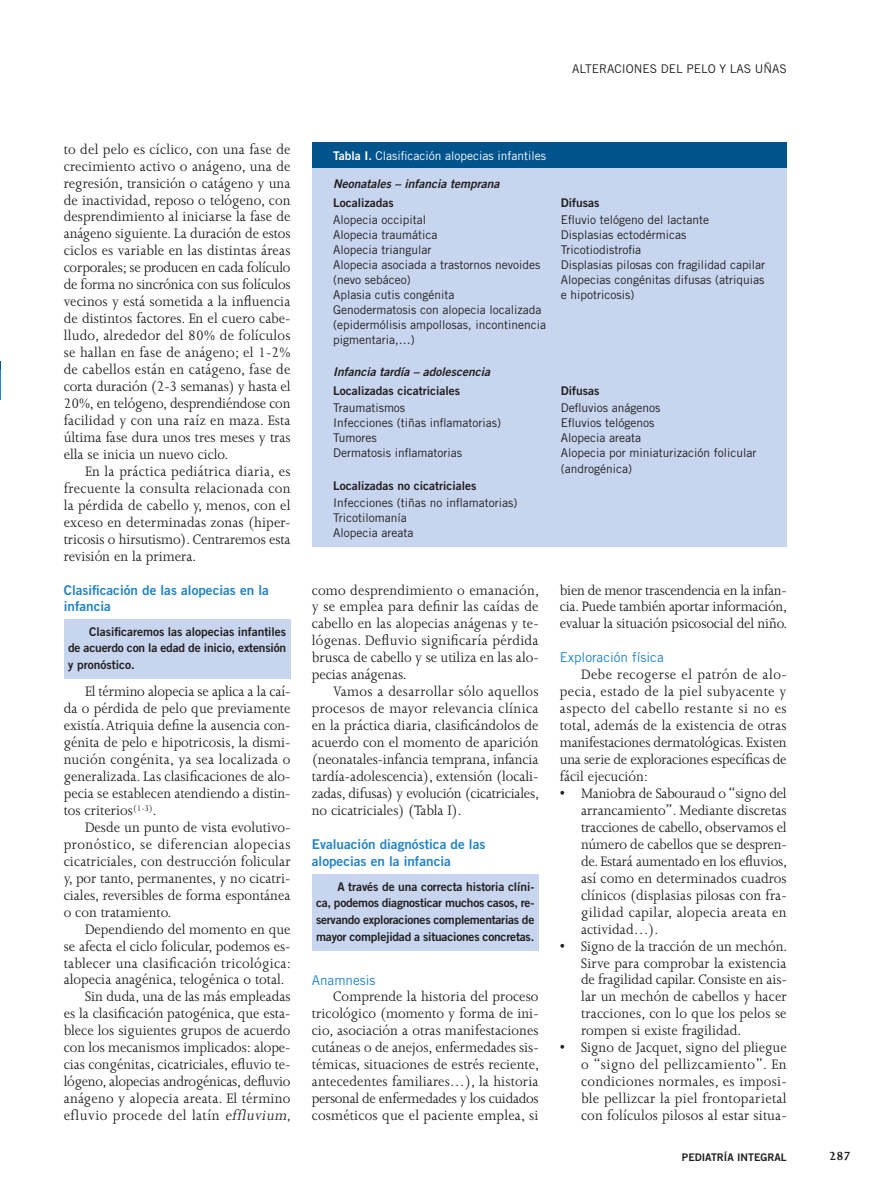
<style>
.page{position:relative;width:893px;height:1191px;background:#fff}
.page>*{position:absolute;margin:0;border:0;box-sizing:border-box;transform-origin:0 0}
.t1{font:15.75px/17px "Joanna MT Std";color:#231f20;text-align:justify;scale:.95 1}
.t2{font:15.75px "Joanna MT Std";letter-spacing:.02em;color:#231f20;scale:.95 1}
.t3{font:15.75px "Joanna MT Std";letter-spacing:.035em;color:#231f20;scale:.95 1}
.t4{font:13.5px/17px "Trade Gothic Bold Two";color:#2484c6}
.t5{font:13.5px "Trade Gothic";color:#2484c6}
.t6{font:700 13.5px "Joanna MT Std";color:#231f20}
.t7{font:12px/15px "Trade Gothic";color:#231f20}
.t8{font:12px/16.5px "Trade Gothic Bold Two";color:#231f20;text-align:justify}
.t9{font:italic 12px "Trade Gothic Bold Two";color:#231f20}
.t10{font:12px "Trade Gothic";color:#fff}
.t11{font:10.5px "Trade Gothic Bold Two";color:#231f20}
.s1{font-style:italic}
.s2{font-family:"Trade Gothic Bold Two"}
</style>
<div class="page">
<div style="left:312px;top:168px;width:475px;height:378px;background:#c7d5ee"></div>
<div style="left:312px;top:142px;width:475px;height:26px;background:#00548e"></div>
<div style="left:64px;top:619px;width:227px;height:59px;background:#c7d5ee"></div>
<div style="left:312px;top:874px;width:227px;height:76px;background:#c7d5ee"></div>
<p class="t7" style="left:572px;top:62px;width:216px">ALTERACIONES DEL PELO Y LAS UÑAS</p>
<p class="t1" style="left:64px;top:142px;width:240px">to del pelo es cíclico, con una fase de crecimiento activo o anágeno, una de regresión, transición o catágeno y una de inactividad, reposo o telógeno, con desprendimiento al iniciarse la fase de anágeno siguiente. La duración de estos ciclos es variable en las distintas áreas corporales; se producen en cada folículo de forma no sincrónica con sus folículos vecinos y está sometida a la influencia de distintos factores. En el cuero cabe&shy;lludo, alrededor del 80% de folículos se hallan en fase de anágeno; el 1-2% de cabellos están en catágeno, fase de corta duración (2-3 semanas) y hasta el 20%, en telógeno, desprendiéndose con facilidad y con una raíz en maza. Esta última fase dura unos tres meses y tras ella se inicia un nuevo ciclo.</p>
<p class="t1" style="left:64px;top:464px;width:240px;text-indent:21px">En la práctica pediátrica diaria, es frecuente la consulta relacionada con la pérdida de cabello y, menos, con el exceso en determinadas zonas (hiper&shy;tricosis o hirsutismo). Centraremos esta revisión en la primera.</p>
<p class="t4" style="left:64px;top:582px;width:207px">Clasificación de las alopecias en la infancia</p>
<p class="t8" style="left:68px;top:624px;width:220px;text-indent:21px">Clasificaremos las alopecias infantiles de acuerdo con la edad de inicio, extensión y pronóstico.</p>
<p class="t1" style="left:64px;top:684px;width:240px;text-indent:21px">El término alopecia se aplica a la caí&shy;da o pérdida de pelo que previamente existía. Atriquia define la ausencia con&shy;génita de pelo e hipotricosis, la dismi&shy;nución congénita, ya sea localizada o generalizada. Las clasificaciones de alo&shy;pecia se establecen atendiendo a distin&shy;tos criterios<sup>(1-3)</sup>.</p>
<p class="t1" style="left:64px;top:820px;width:240px;text-indent:21px">Desde un punto de vista evolutivo&shy;pronóstico, se diferencian alopecias cicatriciales, con destrucción folicular y, por tanto, permanentes, y no cicatri&shy;ciales, reversibles de forma espontánea o con tratamiento.</p>
<p class="t1" style="left:85px;top:922px;width:218px">Dependiendo del momento en que</p>
<p class="t1" style="left:64px;top:939px;width:240px">se afecta el ciclo folicular, podemos es-</p>
<p class="t2" style="left:64px;top:957px;width:241px">tablecer una clasificación tricológica:</p>
<p class="t1" style="left:64px;top:972px;width:234px">alopecia anagénica, telogénica o total.</p>
<p class="t1" style="left:85px;top:989px;width:218px">Sin duda, una de las más empleadas</p>
<p class="t1" style="left:64px;top:1006px;width:240px">es la clasificación patogénica, que esta-</p>
<p class="t1" style="left:64px;top:1023px;width:240px">blece los siguientes grupos de acuerdo</p>
<p class="t1" style="left:64px;top:1040px;width:240px">con los mecanismos implicados: alope-</p>
<p class="t1" style="left:64px;top:1057px;width:240px">cias congénitas, cicatriciales, efluvio te-</p>
<p class="t1" style="left:64px;top:1074px;width:240px">lógeno, alopecias androgénicas, defluvio</p>
<p class="t1" style="left:64px;top:1091px;width:240px">anágeno y alopecia areata. El término</p>
<p class="t3" style="left:64px;top:1109px;width:244px">efluvio procede del latín <span class="s1">effluvium,</span></p>
<p class="t10" style="left:333px;top:151px;width:215px"><span class="s2">Tabla I.</span> Clasificación alopecias infantiles</p>
<p class="t9" style="left:333px;top:179px;width:168px">Neonatales – infancia temprana</p>
<p class="t8" style="left:333px;top:195px;width:62px">Localizadas</p>
<p class="t8" style="left:561px;top:195px;width:40px">Difusas</p>
<p class="t7" style="left:333px;top:213px;width:95px">Alopecia occipital</p>
<p class="t7" style="left:561px;top:213px;width:150px">Efluvio telógeno del lactante</p>
<p class="t7" style="left:333px;top:228px;width:106px">Alopecia traumática</p>
<p class="t7" style="left:561px;top:228px;width:127px">Displasias ectodérmicas</p>
<p class="t7" style="left:333px;top:243px;width:100px">Alopecia triangular</p>
<p class="t7" style="left:561px;top:243px;width:82px">Tricotiodistrofia</p>
<p class="t7" style="left:333px;top:258px;width:209px">Alopecia asociada a trastornos nevoides</p>
<p class="t7" style="left:561px;top:258px;width:206px">Displasias pilosas con fragilidad capilar</p>
<p class="t7" style="left:333px;top:273px;width:79px">(nevo sebáceo)</p>
<p class="t7" style="left:561px;top:273px;width:205px">Alopecias congénitas difusas (atriquias</p>
<p class="t7" style="left:333px;top:288px;width:123px">Aplasia cutis congénita</p>
<p class="t7" style="left:561px;top:288px;width:75px">e hipotricosis)</p>
<p class="t7" style="left:333px;top:303px;width:214px">Genodermatosis con alopecia localizada (epidermólisis ampollosas, incontinencia pigmentaria,…)</p>
<p class="t9" style="left:333px;top:367px;width:158px">Infancia tardía – adolescencia</p>
<p class="t8" style="left:333px;top:384px;width:128px">Localizadas cicatriciales</p>
<p class="t8" style="left:561px;top:384px;width:40px">Difusas</p>
<p class="t7" style="left:333px;top:402px;width:74px">Traumatismos</p>
<p class="t7" style="left:561px;top:402px;width:101px">Defluvios anágenos</p>
<p class="t7" style="left:333px;top:417px;width:169px">Infecciones (tiñas inflamatorias)</p>
<p class="t7" style="left:561px;top:417px;width:95px">Efluvios telógenos</p>
<p class="t7" style="left:333px;top:432px;width:45px">Tumores</p>
<p class="t7" style="left:561px;top:432px;width:82px">Alopecia areata</p>
<p class="t7" style="left:333px;top:447px;width:130px">Dermatosis inflamatorias</p>
<p class="t7" style="left:561px;top:447px;width:197px">Alopecia por miniaturización folicular (androgénica)</p>
<p class="t8" style="left:333px;top:478px;width:145px">Localizadas no cicatriciales</p>
<p class="t7" style="left:333px;top:496px;width:186px">Infecciones (tiñas no inflamatorias)<br>Tricotilomanía<br>Alopecia areata</p>
<p class="t1" style="left:312px;top:583px;width:241px">como desprendimiento o emanación, y se emplea para definir las caídas de cabello en las alopecias anágenas y te&shy;lógenas. Defluvio significaría pérdida brusca de cabello y se utiliza en las alo&shy;pecias anágenas.</p>
<p class="t1" style="left:312px;top:684px;width:241px;text-indent:21px">Vamos a desarrollar sólo aquellos procesos de mayor relevancia clínica en la práctica diaria, clasificándolos de acuerdo con el momento de aparición (neonatales-infancia temprana, infancia tardía-adolescencia), extensión (locali&shy;zadas, difusas) y evolución (cicatriciales, no cicatriciales) (Tabla I).</p>
<p class="t4" style="left:312px;top:836px;width:175px">Evaluación diagnóstica de las alopecias en la infancia</p>
<p class="t8" style="left:316px;top:879px;width:220px;text-indent:21px">A través de una correcta historia clíni&shy;ca, podemos diagnosticar muchos casos, re&shy;servando exploraciones complementarias de mayor complejidad a situaciones concretas.</p>
<p class="t5" style="left:312px;top:974px;width:65px">Anamnesis</p>
<p class="t1" style="left:312px;top:989px;width:241px;text-indent:21px">Comprende la historia del proceso tricológico (momento y forma de ini&shy;cio, asociación a otras manifestaciones cutáneas o de anejos, enfermedades sis&shy;témicas, situaciones de estrés reciente, antecedentes familiares…), la historia personal de enfermedades y los cuidados cosméticos que el paciente emplea, si</p>
<p class="t1" style="left:560px;top:583px;width:241px">bien de menor trascendencia en la infan&shy;cia. Puede también aportar información, evaluar la situación psicosocial del niño.</p>
<p class="t5" style="left:560px;top:652px;width:105px">Exploración física</p>
<p class="t1" style="left:560px;top:667px;width:240px;text-indent:21px">Debe recogerse el patrón de alo&shy;pecia, estado de la piel subyacente y aspecto del cabello restante si no es total, además de la existencia de otras manifestaciones dermatológicas. Existen una serie de exploraciones específicas de fácil ejecución:</p>
<p class="t1" style="left:581px;top:786px;width:218px;text-indent:-21px">• Maniobra de Sabouraud o “signo del arrancamiento”. Mediante discretas tracciones de cabello, observamos el número de cabellos que se despren&shy;de. Estará aumentado en los efluvios, así como en determinados cuadros clínicos (displasias pilosas con fra&shy;gilidad capilar, alopecia areata en actividad…).</p>
<p class="t1" style="left:581px;top:939px;width:218px;text-indent:-21px">• Signo de la tracción de un mechón.<br>Sirve para comprobar la existencia de fragilidad capilar. Consiste en ais&shy;lar un mechón de cabellos y hacer tracciones, con lo que los pelos se rompen si existe fragilidad.</p>
<p class="t1" style="left:581px;top:1040px;width:218px;text-indent:-21px">• Signo de Jacquet, signo del pliegue o “signo del pellizcamiento”. En condiciones normales, es imposi&shy;ble pellizcar la piel frontoparietal con folículos pilosos al estar situa-</p>
<p class="t11" style="left:682px;top:1153px;width:106px">PEDIATRÍA INTEGRAL</p>
<p class="t6" style="left:829px;top:1151px;width:23px">287</p>
</div>
